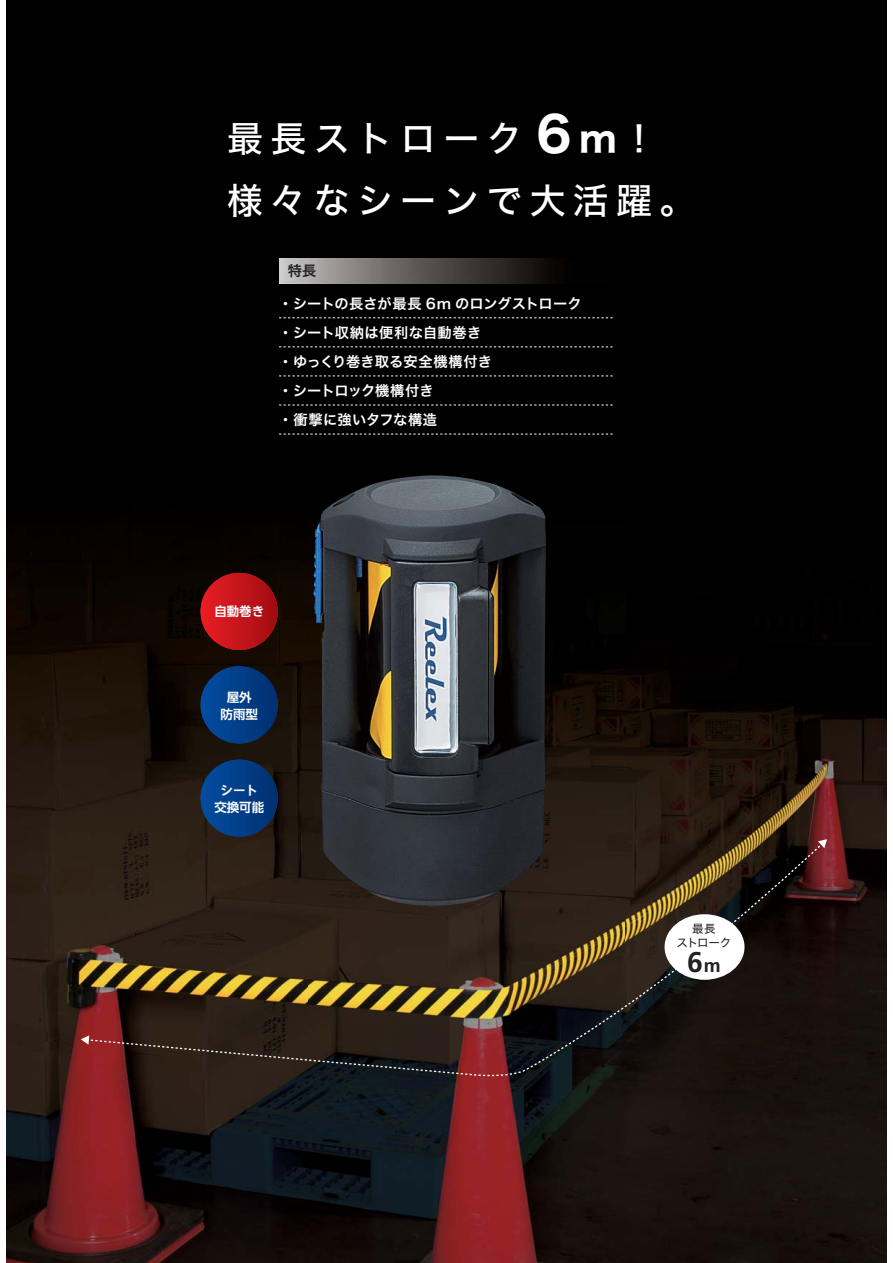
<style>
.page{position:relative;width:893px;height:1263px;background:#fff}
.page>*{position:absolute;margin:0;border:0;box-sizing:border-box;transform-origin:0 0}
.t1{font:36px/61.5px "Hira Kaku Std N W5 90 msp RKSJ H";letter-spacing:.2em;color:#fff}
.t2{font:700 28.5px "Frutiger LT Std";color:#231f20}
.t3{font:14.25px/29.1px "Hira Kaku Std N W6 90 msp RKSJ H";letter-spacing:.015em;color:#fff}
.t4{font:14.25px "Hira Kaku Std N W6 90 msp RKSJ H";color:#231f20}
.t5{font:12.45px/16.5px "UD Shin Go NT Pro De Bold 90 msp RKSJ H";color:#fff;text-align:center}
.t6{font:11.55px/13.5px "Hira Kaku Std N W4 90 msp RKSJ H";letter-spacing:-.025em;color:#231f20;text-align:center}
.s1{font-family:"Hira Kaku Std N W7 90 msp RKSJ H";font-size:48px}
.s2{font-family:"Hira Kaku Std N W7 90 msp RKSJ H"}
.s3{font-size:19.05px}
</style>
<div class="page">
<svg style="left:6px;top:793px;width:302px;height:268px;background:#2d1f15"></svg>
<img style="left:6px;top:0;width:617px;height:793px">
<img style="left:623px;top:0;width:263px;height:1263px">
<div style="left:308px;top:792px;width:316px;height:52px;background:#2a1e15"></div>
<img style="left:6px;top:1061px;width:618px;height:202px">
<img style="left:279px;top:258px;width:335px;height:26px">
<svg style="left:279px;top:318px;width:335px;height:1px"></svg>
<svg style="left:279px;top:347px;width:335px;height:1px"></svg>
<svg style="left:279px;top:376px;width:335px;height:1px"></svg>
<svg style="left:279px;top:405px;width:335px;height:1px"></svg>
<svg style="left:279px;top:434px;width:335px;height:1px"></svg>
<div style="left:201px;top:573px;width:77px;height:77px;background:linear-gradient(to right,#eb1d25,#9e0c11);border-radius:50%"></div>
<div style="left:201px;top:666px;width:77px;height:77px;background:linear-gradient(to right,#044da1,#002f6e);border-radius:50%"></div>
<svg style="left:201px;top:760px;width:77px;height:77px;background:#08366e"></svg>
<svg style="left:88px;top:844px;width:733px;height:234px;background:#352619"></svg>
<svg style="left:818px;top:839px;width:9px;height:9px"></svg>
<svg style="left:81px;top:1035px;width:9px;height:10px"></svg>
<div style="left:664px;top:914px;width:80px;height:66px;background:#fff;border-radius:50%"></div>
<img style="left:312px;top:475px;width:234px;height:432px">
<h1 class="t1" style="left:227px;top:113px;width:469px">最長ストローク <span class="s1">6</span><span class="s2">m</span>！様々なシーンで大活躍。</h1>
<p class="t4" style="left:288px;top:265px;width:30px">特長</p>
<p class="t3" style="left:278px;top:291px;width:305px">・シートの長さが最長 6m のロングストローク・シート収納は便利な自動巻き<br>・ゆっくり巻き取る安全機構付き<br>・シートロック機構付き<br>・衝撃に強いタフな構造</p>
<p class="t5" style="left:214px;top:605px;width:51px">自動巻き</p>
<p class="t5" style="left:221px;top:691px;width:39px">屋外防雨型</p>
<p class="t5" style="left:214px;top:784px;width:51px">シート交換可能</p>
<p class="t6" style="left:676px;top:924px;width:56px">最長<br>ストローク</p>
<h2 class="t2" style="left:687px;top:945px;width:35px">6<span class="s3">m</span></h2>
</div>
